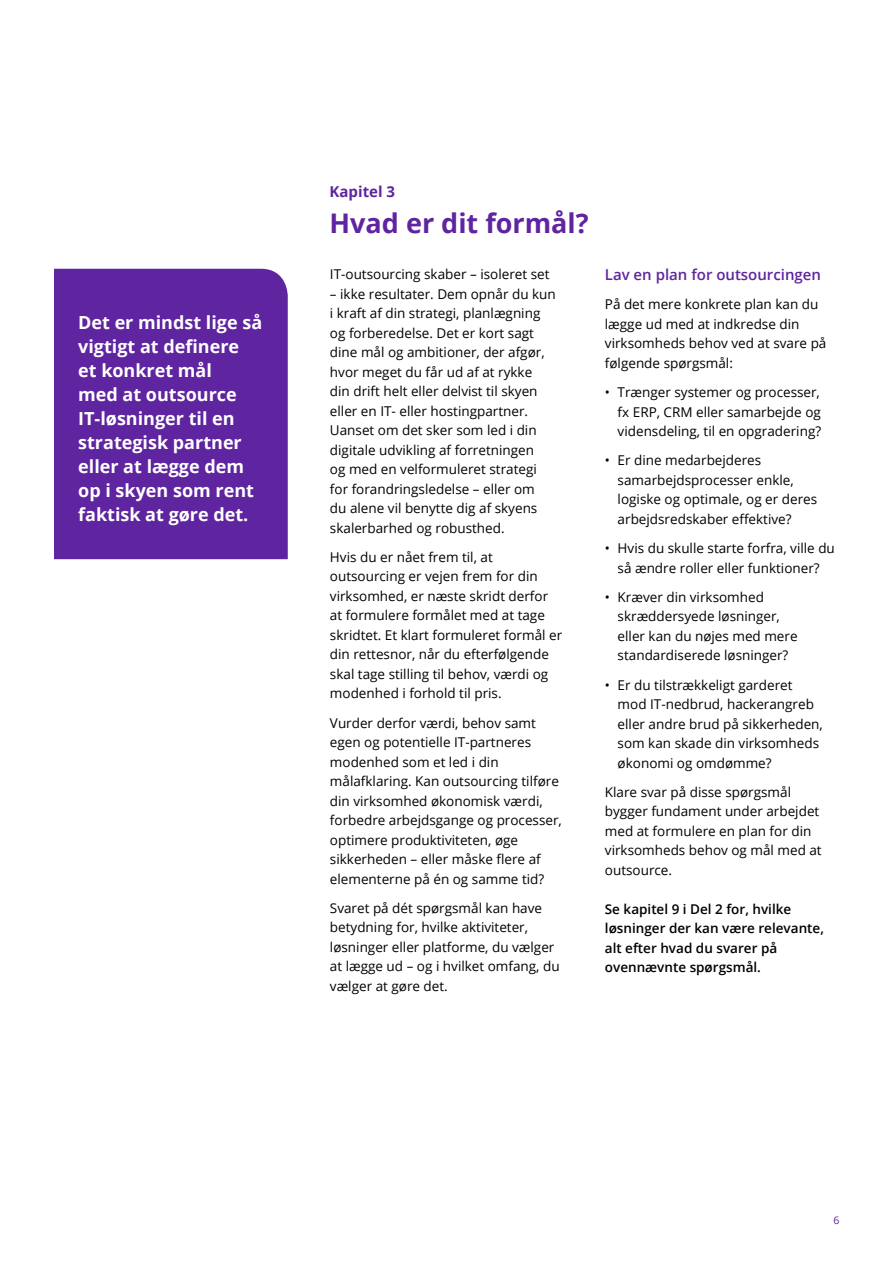
<style>
.page{position:relative;width:893px;height:1263px;background:#fff}
.page>*{position:absolute;margin:0;border:0;box-sizing:border-box;transform-origin:0 0}
.t1{font:700 27px "Open Sans";color:#5f249f}
.t2{font:700 18px/24px "Open Sans";color:#fff}
.t3{font:600 15px "Open Sans";color:#5f249f}
.t4{font:700 15px "Open Sans";color:#5f249f}
.t5{font:13.5px/19.5px "Open Sans";color:#000}
.t6{font:600 13.5px/19.5px "Open Sans";color:#000}
.t7{font:10.5px "Open Sans";color:#5f249f}
</style>
<div class="page">
<div style="left:54px;top:269px;width:234px;height:290px;background:#5f249f"></div>
<h2 class="t2" style="left:78px;top:310px;width:186px">Det er mindst lige så vigtigt at definere<br>et konkret mål<br>med at outsource<br>IT-løsninger til en strategisk partner eller at lægge dem op i skyen som rent faktisk at gøre det.</h2>
<p class="t4" style="left:330px;top:181px;width:67px">Kapitel 3</p>
<h1 class="t1" style="left:330px;top:204px;width:261px">Hvad er dit formål?</h1>
<p class="t5" style="left:330px;top:264px;width:221px">IT-outsourcing skaber – isoleret set</p>
<p class="t5" style="left:330px;top:284px;width:227px">– ikke resultater. Dem opnår du kun i kraft af din strategi, planlægning og forberedelse. Det er kort sagt dine mål og ambitioner, der afgør, hvor meget du får ud af at rykke<br>din drift helt eller delvist til skyen eller en IT- eller hostingpartner.<br>Uanset om det sker som led i din digitale udvikling af forretningen<br>og med en velformuleret strategi for forandringsledelse – eller om<br>du alene vil benytte dig af skyens skalerbarhed og robusthed.</p>
<p class="t5" style="left:330px;top:547px;width:234px">Hvis du er nået frem til, at outsourcing er vejen frem for din virksomhed, er næste skridt derfor at formulere formålet med at tage skridtet. Et klart formuleret formål er din rettesnor, når du efterfølgende skal tage stilling til behov, værdi og modenhed i forhold til pris.</p>
<p class="t5" style="left:330px;top:712px;width:233px">Vurder derfor værdi, behov samt egen og potentielle IT-partneres modenhed som et led i din målafklaring. Kan outsourcing tilføre din virksomhed økonomisk værdi, forbedre arbejdsgange og processer, optimere produktiviteten, øge sikkerheden – eller måske flere af elementerne på én og samme tid?</p>
<p class="t5" style="left:330px;top:898px;width:231px">Svaret på dét spørgsmål kan have betydning for, hvilke aktiviteter, løsninger eller platforme, du vælger at lægge ud – og i hvilket omfang, du vælger at gøre det.</p>
<p class="t3" style="left:605px;top:264px;width:218px">Lav en plan for outsourcingen</p>
<p class="t5" style="left:605px;top:294px;width:223px">På det mere konkrete plan kan du lægge ud med at indkredse din virksomheds behov ved at svare på følgende spørgsmål:</p>
<p class="t5" style="left:618px;top:382px;width:205px;text-align:justify;text-indent:-13px">• Trænger systemer og processer, fx ERP, CRM eller samarbejde og vidensdeling, til en opgradering?</p>
<p class="t5" style="left:618px;top:450px;width:201px;text-indent:-13px">• Er dine medarbejderes samarbejdsprocesser enkle, logiske og optimale, og er deres arbejdsredskaber effektive?</p>
<p class="t5" style="left:605px;top:538px;width:232px;text-align:center">• Hvis du skulle starte forfra, ville du så ændre roller eller funktioner?</p>
<p class="t5" style="left:618px;top:587px;width:181px;text-indent:-13px">• Kræver din virksomhed skræddersyede løsninger, eller kan du nøjes med mere standardiserede løsninger?</p>
<p class="t5" style="left:618px;top:675px;width:207px;text-indent:-13px">• Er du tilstrækkeligt garderet mod IT-nedbrud, hackerangreb eller andre brud på sikkerheden, som kan skade din virksomheds økonomi og omdømme?</p>
<p class="t5" style="left:605px;top:782px;width:218px">Klare svar på disse spørgsmål bygger fundament under arbejdet med at formulere en plan for din virksomheds behov og mål med at outsource.</p>
<p class="t6" style="left:605px;top:899px;width:221px">Se kapitel 9 i Del 2 for, hvilke løsninger der kan være relevante, alt efter hvad du svarer på ovennævnte spørgsmål.</p>
<p class="t7" style="left:833px;top:1213px;width:8px">6</p>
</div>
